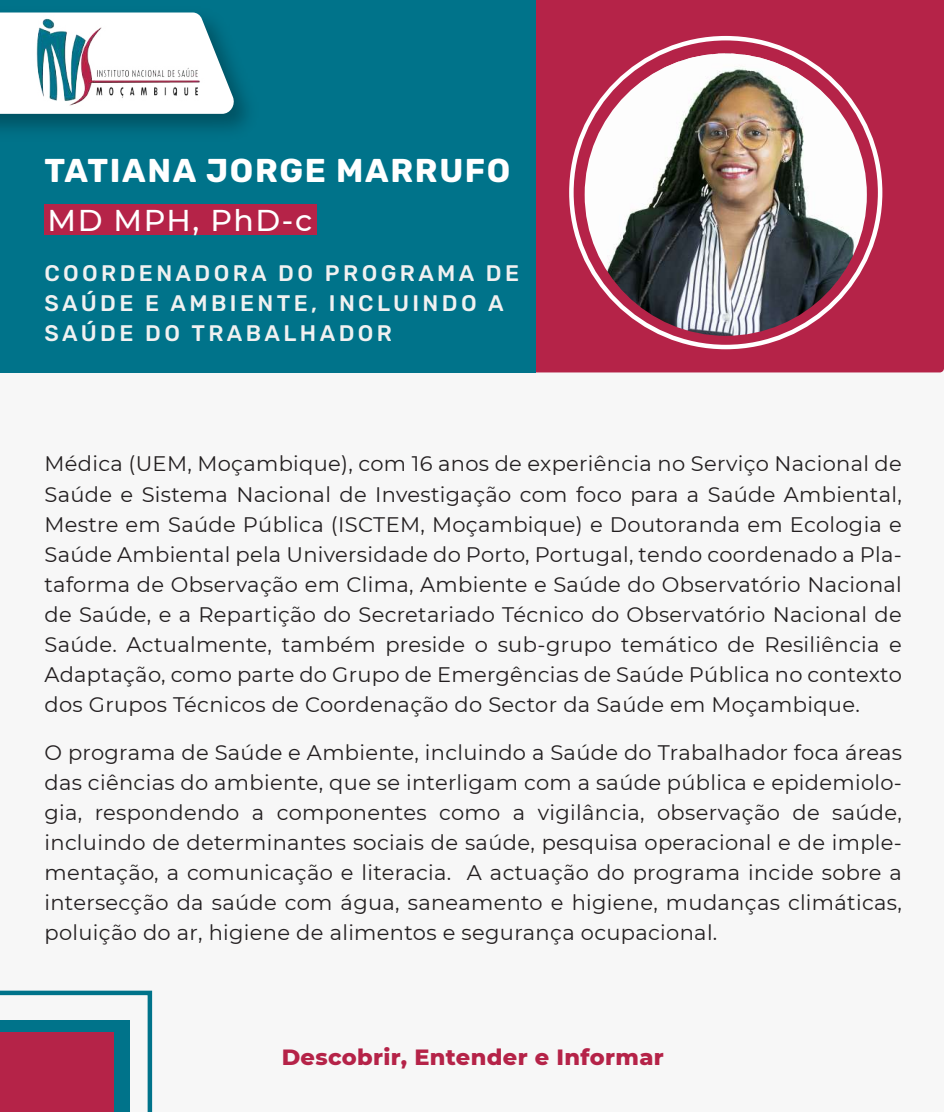
<style>
.page{position:relative;width:944px;height:1112px;background:#f7f7f7}
.page>*{position:absolute;margin:0;border:0;box-sizing:border-box;transform-origin:0 0}
.t1{font:700 33px "Rubik";letter-spacing:.05em;color:#fff}
.t2{font:500 30px "Montserrat";letter-spacing:.05em;color:#fff}
.t3{font:300 22.5px/29.8px "Rubik";letter-spacing:.15em;color:#f1f1f1}
.t4{font:800 22.5px "Montserrat";letter-spacing:.015em;color:#b52348}
.t5{font:21px/30px "Montserrat";letter-spacing:.015em;color:#231f20;text-align:justify}
</style>
<div class="page">
<div style="left:536px;top:0;width:408px;height:372px;background:#b52348"></div>
<div style="left:0;top:0;width:536px;height:372px;background:#00738a"></div>
<div style="left:44px;top:204px;width:273px;height:31px;background:#b52348"></div>
<img style="left:0;top:12px;width:248px;height:118px">
<svg style="left:0;top:13px;width:236px;height:101px"></svg>
<img style="left:20px;top:15px;width:188px;height:97px">
<img style="left:585px;top:53px;width:282px;height:283px;border-radius:141px">
<svg style="left:0;top:990px;width:152px;height:122px"></svg>
<div style="left:0;top:1020px;width:129px;height:92px;background:#00738a"></div>
<div style="left:0;top:1032px;width:114px;height:80px;background:#b52348"></div>
<h1 class="t1" style="left:44px;top:152px;width:467px">TATIANA JORGE MARRUFO</h1>
<h2 class="t2" style="left:48px;top:199px;width:266px">MD MPH, PhD-c</h2>
<p class="t3" style="left:44px;top:259px;width:476px">COORDENADORA DO PROGRAMA DE<br>SAÚDE E AMBIENTE, INCLUINDO A<br>SAÚDE DO TRABALHADOR</p>
<p class="t5" style="left:44px;top:448px;width:859px">Médica (UEM, Moçambique), com 16 anos de experiência no Serviço Nacional de Saúde e Sistema Nacional de Investigação com foco para a Saúde Ambiental, Mestre em Saúde Pública (ISCTEM, Moçambique) e Doutoranda em Ecologia e Saúde Ambiental pela Universidade do Porto, Portugal, tendo coordenado a Pla&shy;taforma de Observação em Clima, Ambiente e Saúde do Observatório Nacional de Saúde, e a Repartição do Secretariado Técnico do Observatório Nacional de Saúde. Actualmente, também preside o sub-grupo temático de Resiliência e Adaptação, como parte do Grupo de Emergências de Saúde Pública no contexto dos Grupos Técnicos de Coordenação do Sector da Saúde em Moçambique.</p>
<p class="t5" style="left:44px;top:736px;width:859px">O programa de Saúde e Ambiente, incluindo a Saúde do Trabalhador foca áreas das ciências do ambiente, que se interligam com a saúde pública e epidemiolo&shy;gia, respondendo a componentes como a vigilância, observação de saúde, incluindo de determinantes sociais de saúde, pesquisa operacional e de imple&shy;mentação, a comunicação e literacia. A actuação do programa incide sobre a intersecção da saúde com água, saneamento e higiene, mudanças climáticas, poluição do ar, higiene de alimentos e segurança ocupacional.</p>
<p class="t4" style="left:282px;top:1040px;width:384px">Descobrir, Entender e Informar</p>
</div>
